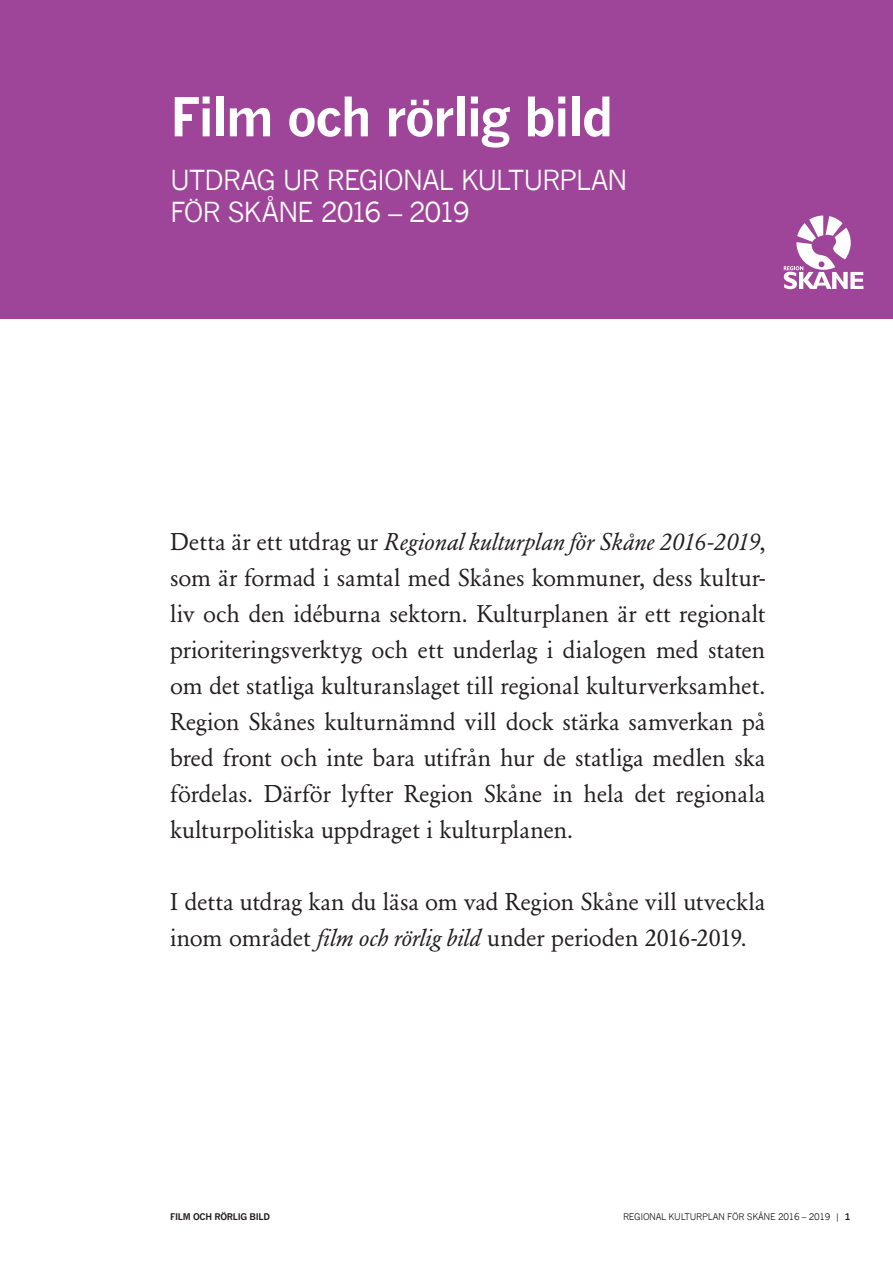
<style>
.page{position:relative;width:893px;height:1263px;background:#fff}
.page>*{position:absolute;margin:0;border:0;box-sizing:border-box;transform-origin:0 0}
._0__Överskrift{font:700 52.5px "News Gothic";letter-spacing:-.055em;color:#fff}
._0B__Överskrift_lite{font:27px/32.4px "News Gothic";letter-spacing:-.045em;color:#fff}
.Brödtext{font:24px/36px "Garamond BE";letter-spacing:-.005em;color:#231f20;text-align:justify}
.Faktatext_6pt{font:9px "News Gothic";letter-spacing:-.03em;color:#231f20}
.t1{font:700 9px "News Gothic";letter-spacing:-.03em;color:#231f20}
.s1{font-style:italic}
.s2{font-weight:700}
</style>
<div class="page">
<div style="left:0;top:0;width:893px;height:319px;background:#9f4599"></div>
<svg style="left:784px;top:215px;width:79px;height:74px"></svg>
<p class="_0__Överskrift" style="left:170px;top:85px;width:445px">Film och rörlig bild</p>
<p class="_0B__Överskrift_lite" style="left:170px;top:164px;width:459px">UTDRAG UR REGIONAL KULTURPLAN<br>FÖR SKÅNE 2016 – 2019</p>
<p class="Brödtext" style="left:170px;top:523px;width:597px">Detta är ett utdrag ur <span class="s1">Regional kulturplan för Skåne 2016-2019</span>, som är formad i samtal med Skånes kommuner, dess kultur&shy;liv och den idéburna sektorn. Kulturplanen är ett regionalt prioriteringsverktyg och ett underlag i dialogen med staten om det statliga kulturanslaget till regional kulturverksamhet.<br>Region Skånes kulturnämnd vill dock stärka samverkan på bred front och inte bara utifrån hur de statliga medlen ska fördelas. Därför lyfter Region Skåne in hela det regionala kulturpolitiska uppdraget i kulturplanen.</p>
<p class="Brödtext" style="left:170px;top:883px;width:597px">I detta utdrag kan du läsa om vad Region Skåne vill utveckla inom området <span class="s1">film och rörlig bild</span> under perioden 2016-2019.</p>
<p class="t1" style="left:170px;top:1212px;width:102px">FILM OCH RÖRLIG BILD</p>
<p class="Faktatext_6pt" style="left:623px;top:1212px;width:229px">REGIONAL KULTURPLAN FÖR SKÅNE 2016 – 2019 | <span class="s2">1</span></p>
</div>
